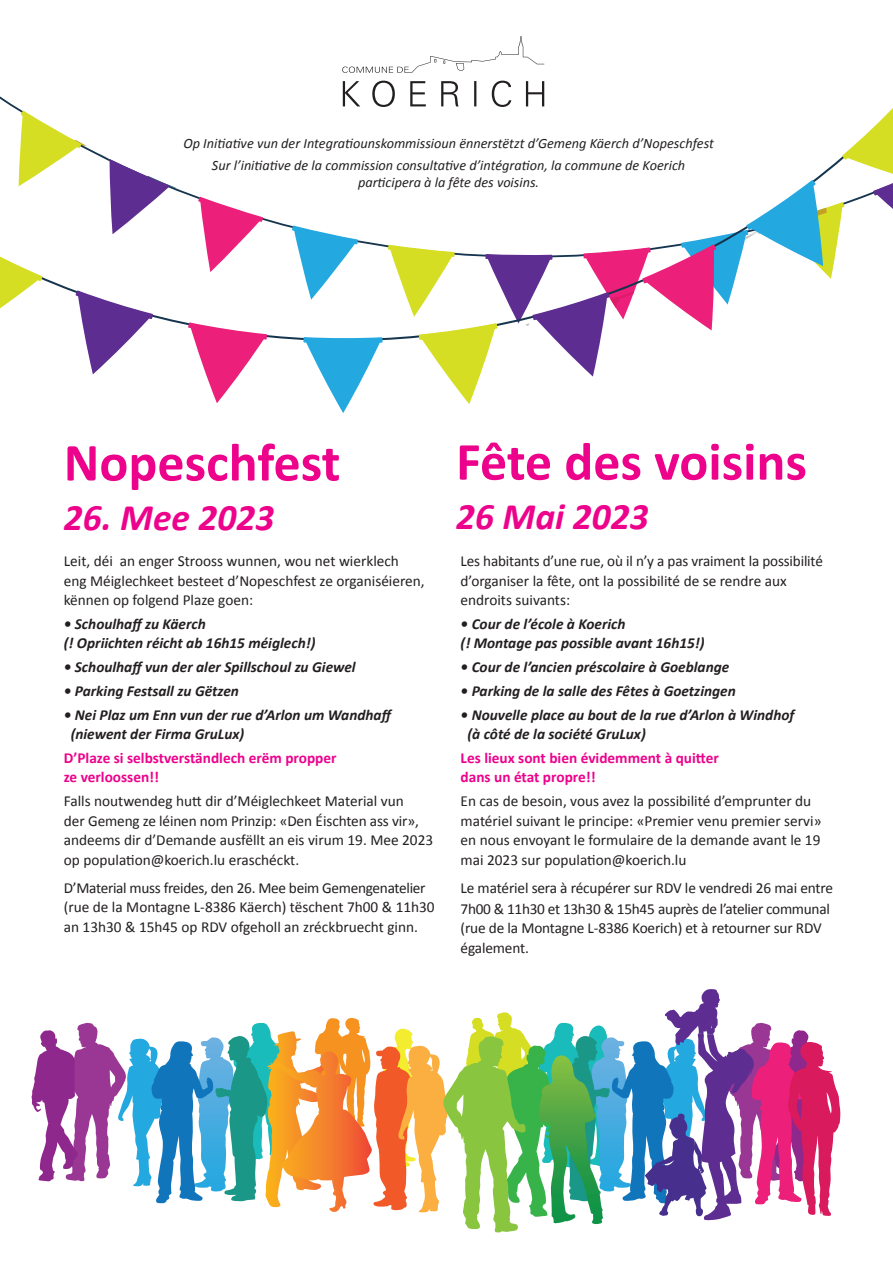
<style>
.page{position:relative;width:893px;height:1263px;background:#fff}
.page>*{position:absolute;margin:0;border:0;box-sizing:border-box;transform-origin:0 0}
.t1{font:700 54px "Calibri";color:#ed028c}
.t2{font:italic 700 37.5px "Calibri";color:#ed028c}
.t3{font:15.3px/19.5px "Calibri";color:#231f20}
.t4{font:italic 700 15.3px/19.5px "Calibri";color:#231f20}
.t5{font:700 15.3px/19.5px "Calibri";color:#ed028c}
.t6{font:15.3px/21px "Calibri";letter-spacing:-.02em;color:#231f20}
.t7{font:italic 14.25px/21.3px "Calibri";color:#231f20;text-align:center}
</style>
<div class="page">
<svg style="left:0;top:96px;width:292px;height:279px"></svg>
<svg style="left:0;top:241px;width:43px;height:85px"></svg>
<svg style="left:76px;top:290px;width:77px;height:84px"></svg>
<svg style="left:188px;top:322px;width:79px;height:81px"></svg>
<svg style="left:292px;top:36px;width:601px;height:377px"></svg>
<svg style="left:31px;top:989px;width:809px;height:243px"></svg>
<p class="t7" style="left:183px;top:132px;width:532px">Op Initiative vun der Integratiounskommissioun ënnerstëtzt d’Gemeng Käerch d’Nopeschfest<br>Sur l’initiative de la commission consultative d’intégration, la commune de Koerich</p>
<p class="t7" style="left:358px;top:171px;width:183px">participera à la fête des voisins.</p>
<h1 class="t1" style="left:64px;top:424px;width:278px">Nopeschfest</h1>
<h2 class="t2" style="left:64px;top:491px;width:212px">26. Mee 2023</h2>
<p class="t3" style="left:64px;top:551px;width:362px">Leit, déi an enger Strooss wunnen, wou net wierklech eng Méiglechkeet besteet d’Nopeschfest ze organiséieren, kënnen op folgend Plaze goen:</p>
<p class="t4" style="left:64px;top:613px;width:253px">• Schoulhaff zu Käerch<br>(! Opriichten réicht ab 16h15 méiglech!)</p>
<p class="t4" style="left:64px;top:657px;width:293px">• Schoulhaff vun der aler Spillschoul zu Giewel</p>
<p class="t4" style="left:64px;top:680px;width:177px">• Parking Festsall zu Gëtzen</p>
<p class="t4" style="left:71px;top:704px;width:324px;text-indent:-7px">• Nei Plaz um Enn vun der rue d’Arlon um Wandhaff (niewent der Firma GruLux)</p>
<p class="t5" style="left:64px;top:747px;width:274px">D’Plaze si selbstverständlech erëm propper ze verloossen!!</p>
<p class="t3" style="left:64px;top:791px;width:371px">Falls noutwendeg hutt dir d’Méiglechkeet Material vun<br>der Gemeng ze léinen nom Prinzip: «Den Éischten ass vir», andeems dir d’Demande ausfëllt an eis virum 19. Mee 2023 op population@koerich.lu eraschéckt.</p>
<p class="t3" style="left:64px;top:877px;width:372px">D’Material muss freides, den 26. Mee beim Gemengenatelier (rue de la Montagne L-8386 Käerch) tëschent 7h00 &amp; 11h30 an 13h30 &amp; 15h45 op RDV ofgeholl an zréckbruecht ginn.</p>
<h1 class="t1" style="left:456px;top:423px;width:352px">Fête des voisins</h1>
<h2 class="t2" style="left:456px;top:490px;width:194px">26 Mai 2023</h2>
<p class="t3" style="left:461px;top:551px;width:364px">Les habitants d’une rue, où il n’y a pas vraiment la possibilité d’organiser la fête, ont la possibilité de se rendre aux endroits suivants:</p>
<p class="t4" style="left:461px;top:613px;width:246px">• Cour de l’école à Koerich<br>(! Montage pas possible avant 16h15!)</p>
<p class="t4" style="left:461px;top:657px;width:270px">• Cour de l’ancien préscolaire à Goeblange</p>
<p class="t4" style="left:461px;top:680px;width:277px">• Parking de la salle des Fêtes à Goetzingen</p>
<p class="t4" style="left:467px;top:704px;width:328px;text-indent:-7px">• Nouvelle place au bout de la rue d’Arlon à Windhof (à côté de la société GruLux)</p>
<p class="t5" style="left:461px;top:747px;width:260px">Les lieux sont bien évidemment à quitter dans un état propre!!</p>
<p class="t3" style="left:461px;top:791px;width:362px">En cas de besoin, vous avez la possibilité d’emprunter du matériel suivant le principe: «Premier venu premier servi» en nous envoyant le formulaire de la demande avant le 19 mai 2023 sur population@koerich.lu</p>
<p class="t6" style="left:461px;top:877px;width:374px">Le matériel sera à récupérer sur RDV le vendredi 26 mai entre<br>7h00 &amp; 11h30 et 13h30 &amp; 15h45 auprès de l’atelier communal</p>
<p class="t3" style="left:461px;top:918px;width:363px">(rue de la Montagne L-8386 Koerich) et à retourner sur RDV également.</p>
</div>
